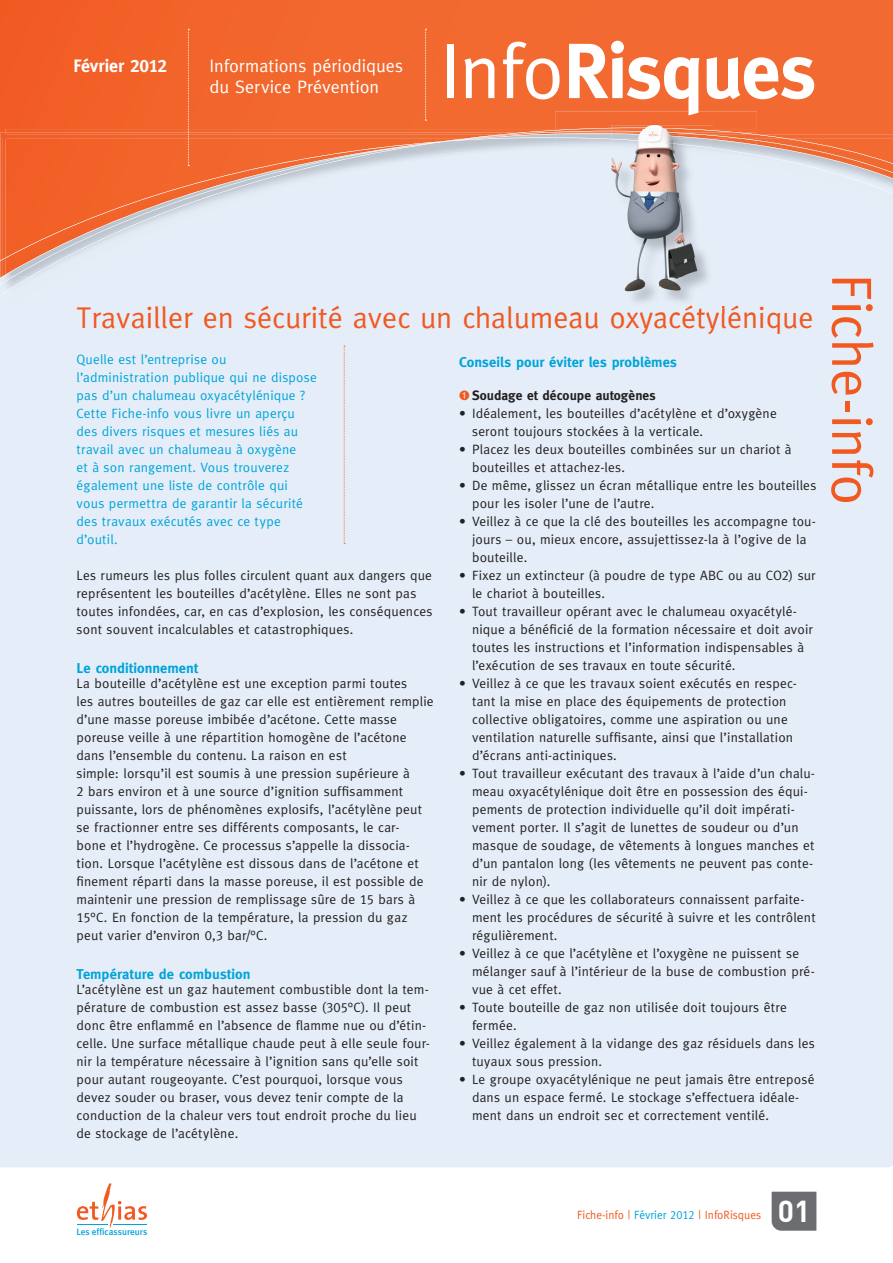
<style>
.page{position:relative;width:893px;height:1263px;background:#fff}
.page>*{position:absolute;margin:0;border:0;box-sizing:border-box;transform-origin:0 0}
.t1{font:78px "Meta Bold Twee";letter-spacing:-.02em;color:#fff}
.t2{font:57px "Meta Normaal Twee";letter-spacing:-.01em;color:#f15921}
.t3{font:30px "Meta Normaal Twee";color:#f15921}
.t4{font:700 30px "DIN";color:#fff}
.t5{font:18px/21.6px "Meta Normaal Twee";color:#fff}
.t6{font:18px "Meta Bold Twee";letter-spacing:-.015em;color:#fff}
.t7{font:14.25px "Meta Bold Twee";color:#00a4d9}
.t8{font:13.5px/18px "Meta Normaal Twee";letter-spacing:.015em;color:#231f20}
.t9{font:13.5px/18px "Meta Normaal Twee";letter-spacing:.015em;color:#00a4d9}
.t10{font:13.5px "Meta Bold Twee";letter-spacing:.005em;color:#231f20}
.t11{font:12px "Meta Normaal Twee";color:#f15921;scale:.95 1}
.t12{font:500 9.3px "Meta Ethias";color:#00a4d9}
.s1{font-family:"Meta Normaal Twee"}
.s2{color:#f15921}
.s3{color:#00a4d9}
</style>
<div class="page">
<div style="left:0;top:301px;width:893px;height:866px;background:#e5eef8"></div>
<div style="left:772px;top:1192px;width:44px;height:39px;background:#6c6d70"></div>
<svg style="left:77px;top:1183px;width:70px;height:45px"></svg>
<hr style="left:77px;top:1224px;width:31px;height:1px;background:#00a4d9">
<hr style="left:114px;top:1224px;width:33px;height:1px;background:#00a4d9">
<svg style="left:0;top:0;width:893px;height:129px;background:#f1662d"></svg>
<div style="left:6px;top:301px;width:887px;height:7px;background:#e5eef8"></div>
<hr style="left:77px;top:305px;width:735px;height:3px;background:#e5eef8">
<svg style="left:3px;top:124px;width:890px;height:5px;background:#f2662d"></svg>
<div style="left:3px;top:286px;width:457px;height:8px;background:#e5eef8"></div>
<svg style="left:0;top:286px;width:13px;height:7px"></svg>
<svg style="left:0;top:129px;width:893px;height:157px;background:#e6c2b9"></svg>
<svg style="left:425px;top:29px;width:2px;height:92px"></svg>
<svg style="left:188px;top:29px;width:1px;height:137px"></svg>
<div style="left:555px;top:112px;width:202px;height:17px;background:#f26a31"></div>
<img style="left:738px;top:129px;width:19px;height:2px">
<svg style="left:537px;top:129px;width:18px;height:6px"></svg>
<img style="left:555px;top:128px;width:183px;height:3px">
<img style="left:555px;top:301px;width:202px;height:4px">
<div style="left:555px;top:141px;width:56px;height:160px;background:#e5eef8"></div>
<div style="left:713px;top:145px;width:44px;height:156px;background:#e5eef8"></div>
<img style="left:713px;top:141px;width:44px;height:4px">
<img style="left:713px;top:148px;width:44px;height:7px">
<img style="left:555px;top:131px;width:202px;height:10px">
<img style="left:555px;top:305px;width:202px;height:8px">
<img style="left:611px;top:125px;width:102px;height:3px">
<img style="left:611px;top:128px;width:102px;height:7px">
<img style="left:611px;top:131px;width:53px;height:1px">
<img style="left:611px;top:148px;width:102px;height:157px">
<img style="left:672px;top:132px;width:19px;height:3px">
<img style="left:611px;top:134px;width:34px;height:1px">
<img style="left:611px;top:135px;width:80px;height:4px">
<svg style="left:691px;top:129px;width:22px;height:10px"></svg>
<img style="left:611px;top:139px;width:102px;height:9px">
<img style="left:611px;top:305px;width:102px;height:2px">
<svg style="left:344px;top:346px;width:1px;height:198px"></svg>
<h3 class="t6" style="left:73px;top:55px;width:95px">février 2012</h3>
<h3 class="t5" style="left:210px;top:55px;width:195px">Informations périodiques du Service Prévention</h3>
<h1 class="t1" style="left:440px;top:26px;width:378px"><span class="s1">Info</span>risques</h1>
<h3 class="t3" style="left:77px;top:300px;width:738px">Travailler en sécurité avec un chalumeau oxyacétylénique</h3>
<p class="t9" style="left:77px;top:350px;width:242px">Quelle est l’entreprise ou l’administration publique qui ne dispose pas d’un chalumeau oxyacétylénique ?<br>Cette Fiche-info vous livre un aperçu des divers risques et mesures liés au travail avec un chalumeau à oxygène<br>et à son rangement. Vous trouverez également une liste de contrôle qui vous permettra de garantir la sécurité des travaux exécutés avec ce type d’outil.</p>
<p class="t8" style="left:77px;top:566px;width:357px">Les rumeurs les plus folles circulent quant aux dangers que représentent les bouteilles d’acétylène. Elles ne sont pas toutes infondées, car, en cas d’explosion, les conséquences sont souvent incalculables et catastrophiques.</p>
<p class="t7" style="left:77px;top:659px;width:124px">Le conditionnement</p>
<p class="t8" style="left:77px;top:674px;width:359px">La bouteille d’acétylène est une exception parmi toutes<br>les autres bouteilles de gaz car elle est entièrement remplie d’une masse poreuse imbibée d’acétone. Cette masse poreuse veille à une répartition homogène de l’acétone dans l’ensemble du contenu. La raison en est<br>simple: lorsqu’il est soumis à une pression supérieure à<br>2 bars environ et à une source d’ignition suffisamment puissante, lors de phénomènes explosifs, l’acétylène peut se fractionner entre ses différents composants, le car-<br>bone et l’hydrogène. Ce processus s’appelle la dissocia&shy;tion. Lorsque l’acétylène est dissous dans de l’acétone et finement réparti dans la masse poreuse, il est possible de maintenir une pression de remplissage sûre de 15 bars à 15°C. En fonction de la température, la pression du gaz peut varier d’environ 0,3 bar/°C.</p>
<p class="t7" style="left:77px;top:965px;width:175px">température de combustion</p>
<p class="t8" style="left:77px;top:980px;width:355px">L’acétylène est un gaz hautement combustible dont la tem&shy;pérature de combustion est assez basse (305°C). Il peut donc être enflammé en l’absence de flamme nue ou d’étin&shy;celle. Une surface métallique chaude peut à elle seule four&shy;nir la température nécessaire à l’ignition sans qu’elle soit pour autant rougeoyante. C’est pourquoi, lorsque vous devez souder ou braser, vous devez tenir compte de la conduction de la chaleur vers tout endroit proche du lieu de stockage de l’acétylène.</p>
<p class="t7" style="left:459px;top:353px;width:219px">conseils pour éviter les problèmes</p>
<p class="t10" style="left:459px;top:387px;width:198px"><span class="s2">➊</span>Soudage et découpe autogènes</p>
<p class="t8" style="left:472px;top:404px;width:306px;text-indent:-13px">• Idéalement, les bouteilles d’acétylène et d’oxygène seront toujours stockées à la verticale.</p>
<p class="t8" style="left:472px;top:440px;width:321px;text-indent:-13px">• Placez les deux bouteilles combinées sur un chariot à bouteilles et attachez-les.</p>
<p class="t8" style="left:472px;top:476px;width:346px;text-indent:-13px">• De même, glissez un écran métallique entre les bouteilles pour les isoler l’une de l’autre.</p>
<p class="t8" style="left:472px;top:512px;width:345px;text-indent:-13px">• Veillez à ce que la clé des bouteilles les accompagne tou&shy;jours – ou, mieux encore, assujettissez-la à l’ogive de la bouteille.</p>
<p class="t8" style="left:472px;top:566px;width:345px;text-indent:-13px">• Fixez un extincteur (à poudre de type ABC ou au CO2) sur le chariot à bouteilles.</p>
<p class="t8" style="left:472px;top:602px;width:342px;text-indent:-13px">• Tout travailleur opérant avec le chalumeau oxyacétylé&shy;nique a bénéficié de la formation nécessaire et doit avoir toutes les instructions et l’information indispensables à l’exécution de ses travaux en toute sécurité.</p>
<p class="t8" style="left:472px;top:674px;width:326px;text-indent:-13px">• Veillez à ce que les travaux soient exécutés en respec&shy;tant la mise en place des équipements de protection collective obligatoires, comme une aspiration ou une ventilation naturelle suffisante, ainsi que l’installation d’écrans anti-actiniques.</p>
<p class="t8" style="left:472px;top:764px;width:344px;text-indent:-13px">• Tout travailleur exécutant des travaux à l’aide d’un chalu&shy;meau oxyacétylénique doit être en possession des équi&shy;pements de protection individuelle qu’il doit impérati&shy;vement porter. Il s’agit de lunettes de soudeur ou d’un masque de soudage, de vêtements à longues manches et d’un pantalon long (les vêtements ne peuvent pas conte&shy;nir de nylon).</p>
<p class="t8" style="left:472px;top:890px;width:345px;text-indent:-13px">• Veillez à ce que les collaborateurs connaissent parfaite&shy;ment les procédures de sécurité à suivre et les contrôlent régulièrement.</p>
<p class="t8" style="left:472px;top:944px;width:344px;text-indent:-13px">• Veillez à ce que l’acétylène et l’oxygène ne puissent se mélanger sauf à l’intérieur de la buse de combustion pré&shy;vue à cet effet.</p>
<p class="t8" style="left:472px;top:998px;width:316px;text-indent:-13px">• Toute bouteille de gaz non utilisée doit toujours être fermée.</p>
<p class="t8" style="left:472px;top:1034px;width:344px;text-indent:-13px">• Veillez également à la vidange des gaz résiduels dans les tuyaux sous pression.</p>
<p class="t8" style="left:472px;top:1070px;width:344px;text-indent:-13px">• Le groupe oxyacétylénique ne peut jamais être entreposé dans un espace fermé. Le stockage s’effectuera idéale&shy;ment dans un endroit sec et correctement ventilé.</p>
<h2 class="t2" style="left:885px;top:274px;width:233px;rotate:90deg">Fiche-info</h2>
<p class="t12" style="left:77px;top:1226px;width:72px">Les efficassureurs</p>
<p class="t11" style="left:577px;top:1208px;width:195px">Fiche-info | <span class="s3">Février 2012</span> | InfoRisques</p>
<h3 class="t4" style="left:778px;top:1191px;width:34px">01</h3>
</div>
